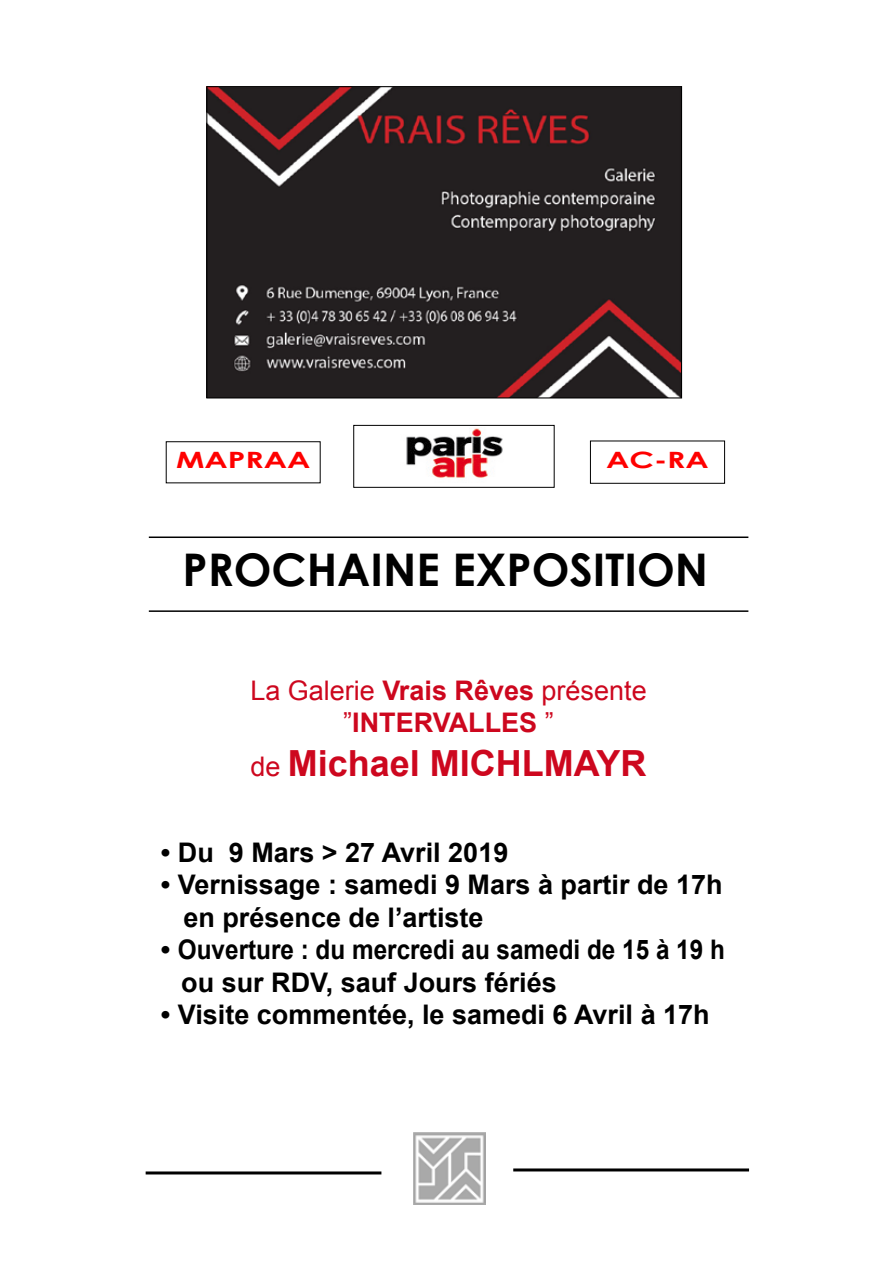
<style>
.page{position:relative;width:893px;height:1263px;background:#fff}
.page>*{position:absolute;margin:0;border:0;box-sizing:border-box;transform-origin:0 0}
.t1{font:700 45px "Century Gothic";color:#000}
.t2{font:700 36px "Arial";color:#cd071e}
.t3{font:700 27px/32.4px "Arial";color:#000}
.t4{font:700 27px/32.4px "Arial";color:#cd071e;text-align:center}
.t5{font:700 22.5px "Century Gothic";color:#fe0000;scale:1.4 1}
.s1{font-weight:400}
.s2{font-weight:400;font-size:27px}
</style>
<div class="page">
<img style="left:413px;top:1132px;width:72px;height:72px">
<hr style="left:146px;top:1171px;width:235px;height:3px;background:#000">
<hr style="left:513px;top:1168px;width:236px;height:3px;background:#000">
<img style="left:208px;top:88px;width:472px;height:308px">
<div style="left:206px;top:86px;width:476px;height:312px;border:1px solid #000"></div>
<img style="left:406px;top:428px;width:97px;height:50px">
<div style="left:353px;top:425px;width:202px;height:63px;border:1px solid #000"></div>
<div style="left:590px;top:441px;width:135px;height:43px;border:1px solid #000"></div>
<hr style="left:149px;top:536px;width:599px;height:2px;background:#000">
<hr style="left:149px;top:610px;width:599px;height:2px;background:#000">
<div style="left:166px;top:441px;width:155px;height:42px;border:1px solid #000"></div>
<p class="t5" style="left:176px;top:443px;width:97px">MAPRAA</p>
<p class="t5" style="left:606px;top:443px;width:75px">AC-RA</p>
<h1 class="t1" style="left:182px;top:536px;width:527px">PROCHAINE EXPOSITION</h1>
<p class="t4" style="left:250px;top:675px;width:398px"><span class="s1">La Galerie</span> Vrais Rêves <span class="s1">présente ”</span>INTERVALLES <span class="s1">”</span></p>
<h2 class="t2" style="left:250px;top:739px;width:398px"><span class="s2">de</span> Michael MICHLMAYR</h2>
<p class="t3" style="left:161px;top:837px;width:349px">• Du 9 Mars &gt; 27 Avril 2019</p>
<p class="t3" style="left:183px;top:870px;width:541px;text-indent:-23px">• Vernissage : samedi 9 Mars à partir de 17h en présence de l’artiste</p>
<p class="t3" style="left:181px;top:934px;width:545px;text-indent:-20px">• Ouverture : du mercredi au samedi de 15 à 19 h ou sur RDV, sauf Jours fériés</p>
<p class="t3" style="left:161px;top:999px;width:550px">• Visite commentée, le samedi 6 Avril à 17h</p>
</div>
